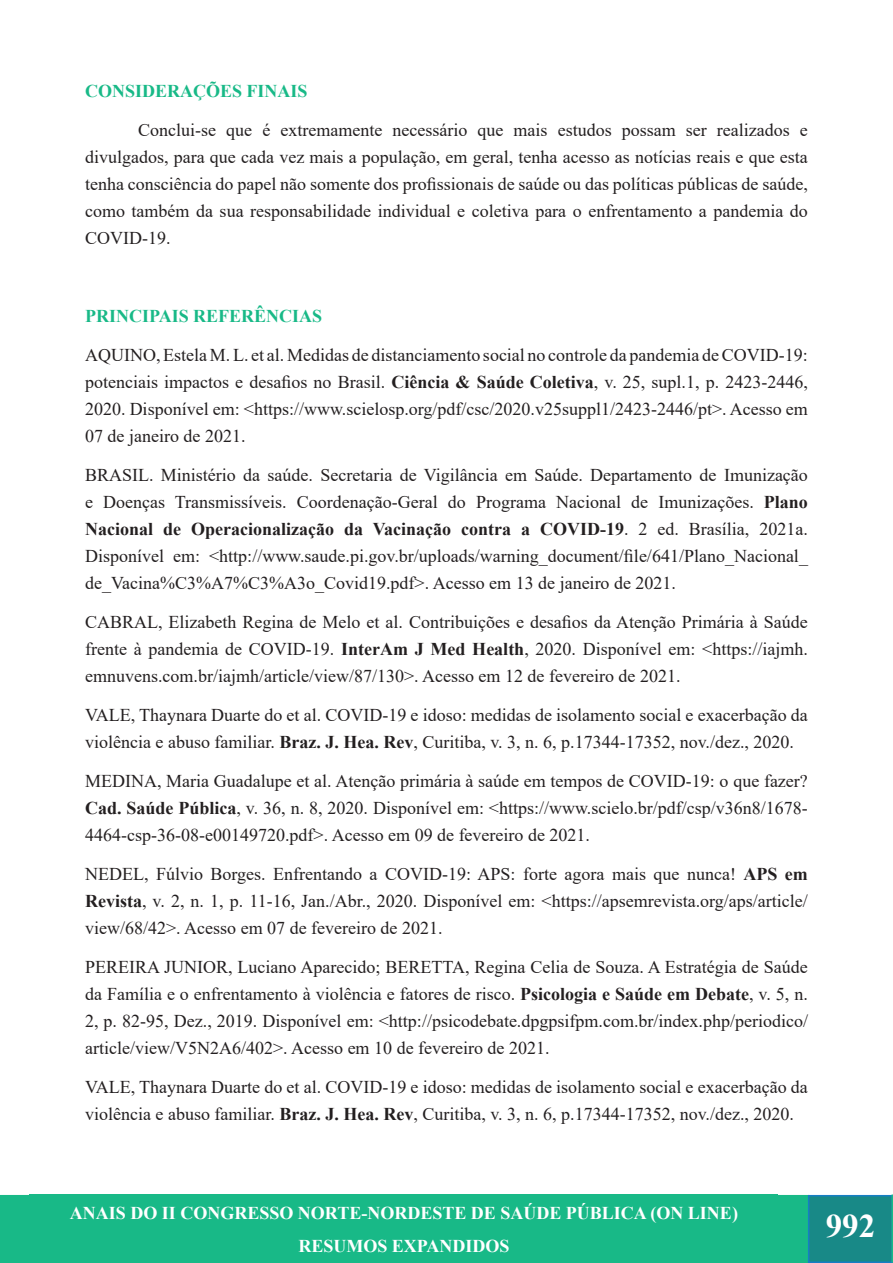
<style>
.page{position:relative;width:893px;height:1263px;background:#fff}
.page>*{position:absolute;margin:0;border:0;box-sizing:border-box;transform-origin:0 0}
.t1{font:700 33px "Times New Roman";color:#fff}
.t2{font:18px/27px "Times New Roman";color:#231f20;text-align:justify}
.t3{font:700 18px/33px "Times New Roman";color:#fff;text-align:center}
.t4{font:700 18px "Times New Roman";color:#18b987}
.s1{font-weight:700}
</style>
<div class="page">
<div style="left:0;top:1195px;width:808px;height:68px;background:#18b987"></div>
<div style="left:809px;top:1196px;width:83px;height:66px;background:#188987"></div>
<div style="left:808px;top:1195px;width:85px;height:68px;border:2px solid #167ec4"></div>
<div style="left:30px;top:1195px;width:748px;height:68px;background:#18b987"></div>
<svg style="left:891px;top:1194px;width:2px;height:68px"></svg>
<p class="t4" style="left:85px;top:78px;width:224px">CONSIDERAÇÕES FINAIS</p>
<p class="t2" style="left:85px;top:116px;width:724px;text-indent:53px">Conclui-se que é extremamente necessário que mais estudos possam ser realizados e divulgados, para que cada vez mais a população, em geral, tenha acesso as notícias reais e que esta tenha consciência do papel não somente dos profissionais de saúde ou das políticas públicas de saúde, como também da sua responsabilidade individual e coletiva para o enfrentamento a pandemia do COVID-19.</p>
<p class="t4" style="left:85px;top:303px;width:239px">PRINCIPAIS REFERÊNCIAS</p>
<p class="t2" style="left:85px;top:341px;width:724px">AQUINO, Estela M. L. et al. Medidas de distanciamento social no controle da pandemia de COVID-19: potenciais impactos e desafios no Brasil. <span class="s1">Ciência &amp; Saúde Coletiva</span>, v. 25, supl.1, p. 2423-2446, 2020. Disponível em: &lt;https://www.scielosp.org/pdf/csc/2020.v25suppl1/2423-2446/pt&gt;. Acesso em 07 de janeiro de 2021.</p>
<p class="t2" style="left:85px;top:461px;width:724px">BRASIL. Ministério da saúde. Secretaria de Vigilância em Saúde. Departamento de Imunização e Doenças Transmissíveis. Coordenação-Geral do Programa Nacional de Imunizações. <span class="s1">Plano Nacional de Operacionalização da Vacinação contra a COVID-19</span>. 2 ed. Brasília, 2021a.<br>Disponível em: &lt;http://www.saude.pi.gov.br/uploads/warning_document/file/641/Plano_Nacional_ de_Vacina%C3%A7%C3%A3o_Covid19.pdf&gt;. Acesso em 13 de janeiro de 2021.</p>
<p class="t2" style="left:85px;top:608px;width:724px">CABRAL, Elizabeth Regina de Melo et al. Contribuições e desafios da Atenção Primária à Saúde frente à pandemia de COVID-19. <span class="s1">InterAm J Med Health</span>, 2020. Disponível em: &lt;https://iajmh. emnuvens.com.br/iajmh/article/view/87/130&gt;. Acesso em 12 de fevereiro de 2021.</p>
<p class="t2" style="left:85px;top:701px;width:724px">VALE, Thaynara Duarte do et al. COVID-19 e idoso: medidas de isolamento social e exacerbação da violência e abuso familiar. <span class="s1">Braz. J. Hea. Rev</span>, Curitiba, v. 3, n. 6, p.17344-17352, nov./dez., 2020.</p>
<p class="t2" style="left:85px;top:767px;width:724px">MEDINA, Maria Guadalupe et al. Atenção primária à saúde em tempos de COVID-19: o que fazer?<br><span class="s1">Cad. Saúde Pública</span>, v. 36, n. 8, 2020. Disponível em: &lt;https://www.scielo.br/pdf/csp/v36n8/1678- 4464-csp-36-08-e00149720.pdf&gt;. Acesso em 09 de fevereiro de 2021.</p>
<p class="t2" style="left:85px;top:860px;width:724px">NEDEL, Fúlvio Borges. Enfrentando a COVID-19: APS: forte agora mais que nunca! <span class="s1">APS em Revista</span>, v. 2, n. 1, p. 11-16, Jan./Abr., 2020. Disponível em: &lt;https://apsemrevista.org/aps/article/ view/68/42&gt;. Acesso em 07 de fevereiro de 2021.</p>
<p class="t2" style="left:85px;top:953px;width:724px">PEREIRA JUNIOR, Luciano Aparecido; BERETTA, Regina Celia de Souza. A Estratégia de Saúde da Família e o enfrentamento à violência e fatores de risco. <span class="s1">Psicologia e Saúde em Debate</span>, v. 5, n.<br>2, p. 82-95, Dez., 2019. Disponível em: &lt;http://psicodebate.dpgpsifpm.com.br/index.php/periodico/ article/view/V5N2A6/402&gt;. Acesso em 10 de fevereiro de 2021.</p>
<p class="t2" style="left:85px;top:1073px;width:724px">VALE, Thaynara Duarte do et al. COVID-19 e idoso: medidas de isolamento social e exacerbação da violência e abuso familiar. <span class="s1">Braz. J. Hea. Rev</span>, Curitiba, v. 3, n. 6, p.17344-17352, nov./dez., 2020.</p>
<p class="t3" style="left:70px;top:1195px;width:669px">ANAIS DO II CONGRESSO NORTE-NORDESTE DE SAÚDE PÚBLICA (ON LINE)<br>RESUMOS EXPANDIDOS</p>
<h1 class="t1" style="left:826px;top:1202px;width:51px">992</h1>
</div>
